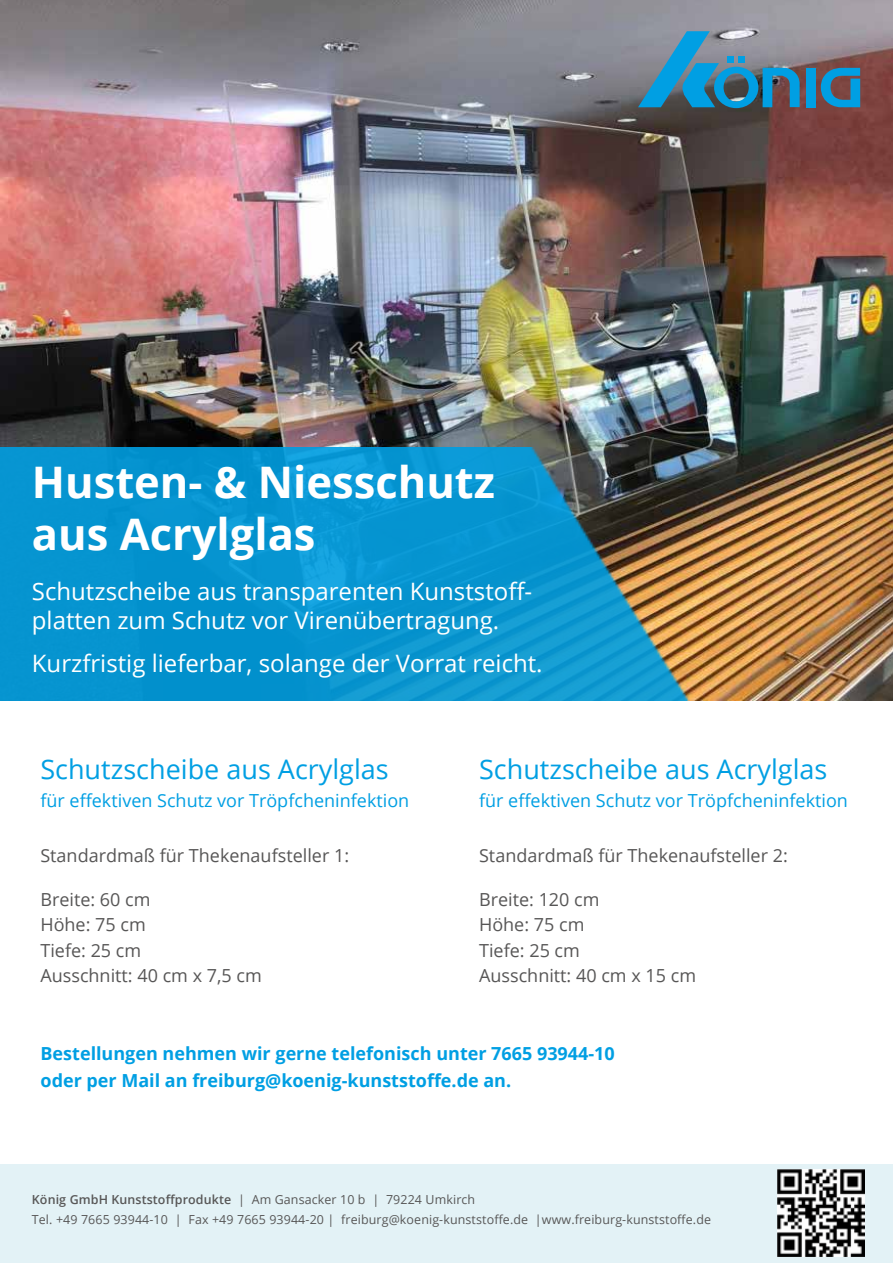
<style>
.page{position:relative;width:893px;height:1263px;background:#fff}
.page>*{position:absolute;margin:0;border:0;box-sizing:border-box;transform-origin:0 0}
.t1{font:700 43.5px/52.2px "Open Sans";color:#fff}
.t2{font:27px "Open Sans";color:#009fe3}
.t3{font:24px/28.8px "Open Sans";color:#fff}
.t4{font:18px/25.5px "Open Sans";color:#575656}
.t5{font:700 18px/27px "Open Sans";color:#009fe3}
.t6{font:18px "Open Sans";color:#009fe3}
.t7{font:12.45px/19.5px "Open Sans";letter-spacing:.01em;color:#585757}
.s1{font-weight:600}
</style>
<div class="page">
<div style="left:0;top:1164px;width:893px;height:99px;background:#e3f2f6"></div>
<img style="left:0;top:0;width:893px;height:700px">
<svg style="left:821px;top:68px;width:39px;height:39px;background:#317ba2"></svg>
<div style="left:806px;top:68px;width:9px;height:39px;background:#009fe3"></div>
<svg style="left:638px;top:31px;width:162px;height:77px;background:#5289a5"></svg>
<img style="left:0;top:448px;width:689px;height:252px">
<img style="left:777px;top:1169px;width:87px;height:87px">
<h1 class="t1" style="left:32px;top:455px;width:465px">Husten- &amp; Niesschutz aus Acrylglas</h1>
<h3 class="t3" style="left:32px;top:577px;width:502px">Schutzscheibe aus transparenten Kunststoff&shy;platten zum Schutz vor Virenübertragung.</h3>
<h3 class="t3" style="left:32px;top:649px;width:512px">Kurzfristig lieferbar, solange der Vorrat reicht.</h3>
<h2 class="t2" style="left:40px;top:750px;width:350px">Schutzscheibe aus Acrylglas</h2>
<p class="t6" style="left:40px;top:789px;width:370px">für effektiven Schutz vor Tröpfcheninfektion</p>
<p class="t4" style="left:40px;top:842px;width:310px">Standardmaß für Thekenaufsteller 1:</p>
<p class="t4" style="left:40px;top:886px;width:223px">Breite: 60 cm<br>Höhe: 75 cm<br>Tiefe: 25 cm<br>Ausschnitt: 40 cm x 7,5 cm</p>
<h2 class="t2" style="left:479px;top:750px;width:350px">Schutzscheibe aus Acrylglas</h2>
<p class="t6" style="left:479px;top:789px;width:370px">für effektiven Schutz vor Tröpfcheninfektion</p>
<p class="t4" style="left:479px;top:842px;width:310px">Standardmaß für Thekenaufsteller 2:</p>
<p class="t4" style="left:479px;top:886px;width:218px">Breite: 120 cm<br>Höhe: 75 cm<br>Tiefe: 25 cm<br>Ausschnitt: 40 cm x 15 cm</p>
<p class="t5" style="left:41px;top:1039px;width:576px">Bestellungen nehmen wir gerne telefonisch unter 7665 93944-10 oder per Mail an freiburg@koenig-kunststoffe.de an.</p>
<p class="t7" style="left:32px;top:1190px;width:681px"><span class="s1">König GmbH Kunststoffprodukte</span> | Am Gansacker 10 b | 79224 Umkirch<br>Tel. +49 7665 93944-10 | Fax +49 7665 93944-20 | freiburg@koenig-kunststoffe.de |www.freiburg-kunststoffe.de</p>
</div>
